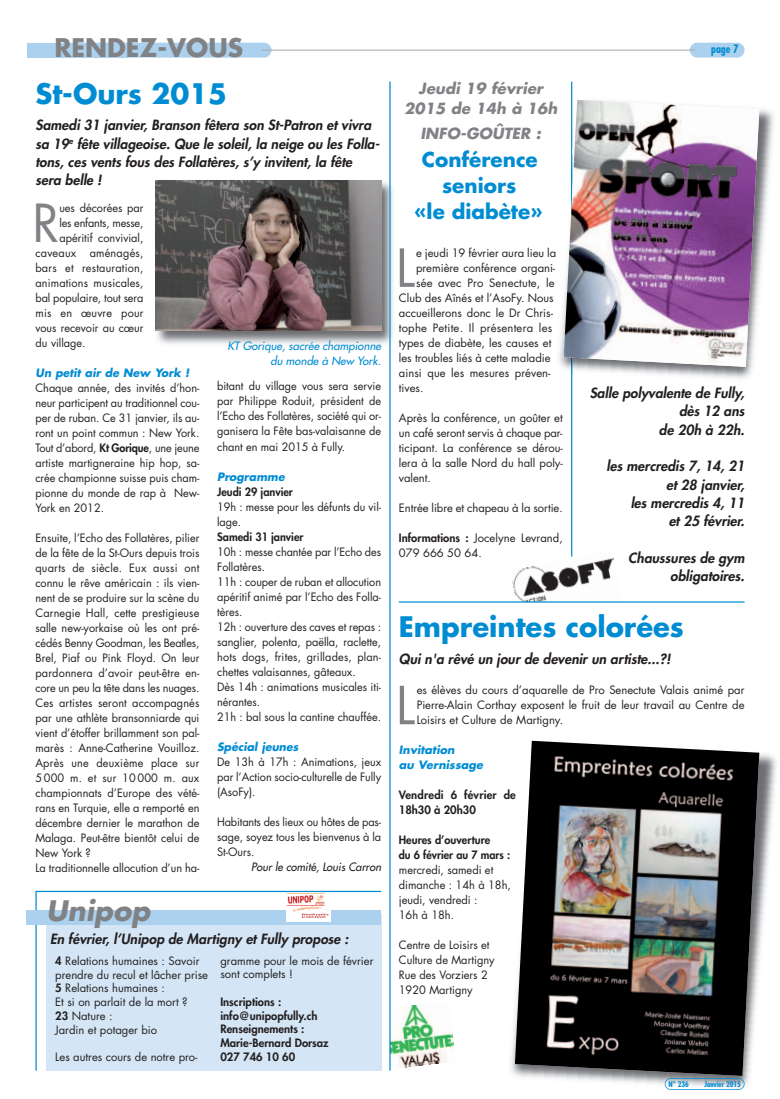
<style>
.page{position:relative;width:780px;height:1099px;background:#fff}
.page>*{position:absolute;margin:0;border:0;box-sizing:border-box;transform-origin:0 0}
.t1{font:51px "Futura";color:#808285}
.t2{font:700 27.5px "Futura";color:#008cd2}
.t3{font:italic 700 27.5px "Futura";letter-spacing:.005em;color:#808285}
.t4{font:700 25px "Futura";color:#808285}
.t5{font:700 20px/26.1px "Futura";color:#008cd2;text-align:center}
.t6{font:italic 700 15px/19.5px "Futura";letter-spacing:.005em;color:#808285;text-align:center}
.t7{font:italic 800 13.75px/18.4px "Futura";letter-spacing:.005em;color:#231f20;text-align:right}
.t8{font:11.25px/15px "Futura";color:#231f20}
.t9{font:800 11.25px/13.8px "Futura";color:#231f20}
.t10{font:11.25px "Futura";letter-spacing:.02em;color:#231f20}
.t11{font:italic 700 11.25px/15px "Futura";letter-spacing:.005em;color:#008cd2}
.t12{font:italic 11.25px/15px "Futura";letter-spacing:.005em;color:#008cd2;text-align:right}
.t13{font:800 11.25px/15px "Futura";letter-spacing:.02em;color:#231f20}
.t14{font:italic 11.25px "Futura";letter-spacing:.005em;color:#231f20}
.t15{font:700 condensed 11.25px "Futura";color:#008cd2}
.t16{font:700 condensed 7.62px "Futura";color:#008cd2}
.s1{font-weight:800}
</style>
<div class="page">
<img style="left:512px;top:550px;width:102px;height:51px">
<div style="left:689px;top:43px;width:55px;height:15px;background:#acd1ee;border-radius:7px"></div>
<img style="left:155px;top:176px;width:238px;height:172px">
<img style="left:156px;top:180px;width:225px;height:150px">
<img style="left:510px;top:752px;width:267px;height:338px">
<img style="left:515px;top:740px;width:244px;height:335px">
<img style="left:391px;top:1004px;width:64px;height:64px">
<hr style="left:35px;top:891px;width:2px;height:179px;background:#008cd2">
<div style="left:46px;top:914px;width:335px;height:156px;background:#d4e6f6"></div>
<div style="left:27px;top:909px;width:354px;height:15px;background:#acd1ee"></div>
<div style="left:286px;top:891px;width:45px;height:30px;background:linear-gradient(to right,#fff,#fff)"></div>
<img style="left:286px;top:893px;width:43px;height:25px">
<div style="left:65px;top:43px;width:206px;height:15px;background:#acd1ee;border-radius:7px"></div>
<div style="left:27px;top:43px;width:101px;height:15px;background:#acd1ee"></div>
<hr style="left:262px;top:50px;width:433px;height:1px;background:#a8a9ad">
<hr style="left:389px;top:81px;width:1px;height:989px;background:#008cd2">
<hr style="left:571px;top:81px;width:1px;height:475px;background:#008cd2">
<div style="left:664px;top:1078px;width:80px;height:11px;border:1px solid #008cd2;border-radius:6px"></div>
<hr style="left:36px;top:890px;width:345px;height:2px;background:#008cd2">
<hr style="left:399px;top:601px;width:345px;height:1px;background:#008cd2">
<img style="left:572px;top:94px;width:202px;height:289px">
<img style="left:559px;top:318px;width:12px;height:51px">
<img style="left:563px;top:100px;width:196px;height:267px">
<h3 class="t4" style="left:54px;top:37px;width:190px">RENDEZ-VOUS</h3>
<h2 class="t2" style="left:35px;top:81px;width:193px">St-Ours 2015</h2>
<p class="t7" style="left:35px;top:117px;width:345px;text-align:left">Samedi 31 janvier, Branson fêtera son St-Patron et vivra sa 19<sup>e</sup> fête villageoise. Que le soleil, la neige ou les Folla&shy;tons, ces vents fous des Follatères, s’y invitent, la fête sera belle !</p>
<h1 class="t1" style="left:33px;top:200px;width:28px">R</h1>
<p class="t8" style="left:59px;top:201px;width:86px">ues décorées par</p>
<p class="t8" style="left:59px;top:216px;width:86px">les enfants, messe,</p>
<p class="t8" style="left:59px;top:231px;width:86px">apéritif convivial,</p>
<p class="t10" style="left:35px;top:248px;width:109px">caveaux aménagés,</p>
<p class="t10" style="left:35px;top:263px;width:109px">bars et restauration,</p>
<p class="t8" style="left:35px;top:276px;width:109px">animations musicales,</p>
<p class="t8" style="left:35px;top:291px;width:109px">bal populaire, tout sera</p>
<p class="t10" style="left:35px;top:308px;width:109px">mis en œuvre pour</p>
<p class="t8" style="left:35px;top:321px;width:109px">vous recevoir au cœur</p>
<p class="t8" style="left:35px;top:336px;width:52px">du village.</p>
<p class="t11" style="left:35px;top:366px;width:155px">Un petit air de New York !</p>
<p class="t8" style="left:35px;top:381px;width:165px;text-align:justify">Chaque année, des invités d’hon&shy;neur participent au traditionnel cou&shy;per de ruban. Ce 31 janvier, ils au&shy;ront un point commun : New York.<br>Tout d’abord, <span class="s1">Kt Gorique</span>, une jeune artiste martigneraine hip hop, sa&shy;crée championne suisse puis cham&shy;pionne du monde de rap à New-York en 2012.</p>
<p class="t8" style="left:35px;top:531px;width:165px">Ensuite, l’Echo des Follatères, pilier de la fête de la St-Ours depuis trois quarts de siècle. Eux aussi ont connu le rêve américain : ils vien&shy;nent de se produire sur la scène du<br>Carnegie Hall, cette prestigieuse salle new-yorkaise où les ont pré&shy;cédés Benny Goodman, les Beatles,<br>Brel, Piaf ou Pink Floyd. On leur pardonnera d’avoir peut-être en&shy;core un peu la tête dans les nuages.<br>Ces artistes seront accompagnés par une athlète bransonniarde qui vient d’étoffer brillamment son pal&shy;marès : Anne-Catherine Vouilloz.<br>Après une deuxième place sur<br>5000 m. et sur 10000 m. aux championnats d’Europe des vété&shy;rans en Turquie, elle a remporté en décembre dernier le marathon de<br>Malaga. Peut-être bientôt celui de<br>New York ?<br>La traditionnelle allocution d’un ha-</p>
<p class="t12" style="left:227px;top:339px;width:155px">KT Gorique, sacrée championne du monde à New York.</p>
<p class="t8" style="left:217px;top:380px;width:165px;text-align:justify">bitant du village vous sera servie par Philippe Roduit, président de l’Echo des Follatères, société qui or&shy;ganisera la Fête bas-valaisanne de chant en mai 2015 à Fully.</p>
<p class="t11" style="left:217px;top:470px;width:69px">Programme</p>
<p class="t9" style="left:217px;top:485px;width:77px">Jeudi 29 janvier</p>
<p class="t8" style="left:217px;top:500px;width:165px">19h : messe pour les défunts du vil&shy;lage.</p>
<p class="t9" style="left:217px;top:530px;width:88px">Samedi 31 janvier</p>
<p class="t8" style="left:217px;top:545px;width:165px">10h : messe chantée par l’Echo des<br>Follatères.<br>11h : couper de ruban et allocution apéritif animé par l’Echo des Folla&shy;tères.<br>12h : ouverture des caves et repas : sanglier, polenta, paëlla, raclette, hots dogs, frites, grillades, plan&shy;chettes valaisannes, gâteaux.<br>Dès 14h : animations musicales iti&shy;nérantes.<br>21h : bal sous la cantine chauffée.</p>
<p class="t11" style="left:217px;top:740px;width:83px">Spécial jeunes</p>
<p class="t8" style="left:217px;top:755px;width:165px;text-align:justify">De 13h à 17h : Animations, jeux par l’Action socio-culturelle de Fully (AsoFy).</p>
<p class="t8" style="left:217px;top:815px;width:165px;text-align:justify">Habitants des lieux ou hôtes de pas&shy;sage, soyez tous les bienvenus à la St-Ours.</p>
<p class="t14" style="left:251px;top:861px;width:131px">Pour le comité, Louis Carron</p>
<h2 class="t3" style="left:46px;top:898px;width:106px">Unipop</h2>
<p class="t7" style="left:50px;top:931px;width:300px">En février, l’Unipop de Martigny et Fully propose :</p>
<p class="t8" style="left:55px;top:954px;width:154px;line-height:13.8px"><span class="s1">4</span> Relations humaines : Savoir prendre du recul et lâcher prise<br><span class="s1">5</span> Relations humaines :<br>Et si on parlait de la mort ?<br><span class="s1">23</span> Nature :<br>Jardin et potager bio</p>
<p class="t8" style="left:55px;top:1050px;width:144px">Les autres cours de notre pro-</p>
<p class="t8" style="left:220px;top:954px;width:154px;line-height:13.8px">gramme pour le mois de février sont complets !</p>
<p class="t9" style="left:220px;top:995px;width:110px">Inscriptions : info@unipopfully.ch<br>Renseignements :<br>Marie-Bernard Dorsaz<br>027 746 10 60</p>
<h3 class="t6" style="left:404px;top:80px;width:155px">Jeudi 19 février<br>2015 de 14h à 16h</h3>
<h3 class="t6" style="left:420px;top:125px;width:122px">INFO-GOÛTER :</h3>
<h3 class="t5" style="left:414px;top:148px;width:129px">Conférence seniors<br>«le diabète»</h3>
<h1 class="t1" style="left:396px;top:245px;width:21px">L</h1>
<p class="t8" style="left:416px;top:246px;width:142px">e jeudi 19 février aura lieu la</p>
<p class="t8" style="left:416px;top:261px;width:141px">première conférence organi-</p>
<p class="t8" style="left:416px;top:276px;width:140px">sée avec Pro Senectute, le</p>
<p class="t8" style="left:399px;top:291px;width:156px">Club des Aînés et l’AsoFy. Nous</p>
<p class="t8" style="left:399px;top:306px;width:156px">accueillerons donc le Dr Chris-</p>
<p class="t10" style="left:399px;top:322px;width:155px">tophe Petite. Il présentera les</p>
<p class="t8" style="left:399px;top:336px;width:154px">types de diabète, les causes et</p>
<p class="t8" style="left:399px;top:351px;width:153px">les troubles liés à cette maladie</p>
<p class="t8" style="left:399px;top:366px;width:153px">ainsi que les mesures préven-</p>
<p class="t8" style="left:399px;top:381px;width:26px">tives.</p>
<p class="t8" style="left:399px;top:411px;width:165px;text-align:justify">Après la conférence, un goûter et un café seront servis à chaque par&shy;ticipant. La conférence se dérou&shy;lera à la salle Nord du hall poly&shy;valent.</p>
<p class="t8" style="left:399px;top:501px;width:165px">Entrée libre et chapeau à la sortie.</p>
<p class="t8" style="left:399px;top:531px;width:165px"><span class="s1">Informations :</span> Jocelyne Levrand,<br>079 666 50 64.</p>
<p class="t15" style="left:711px;top:44px;width:29px">page 7</p>
<p class="t7" style="left:589px;top:385px;width:156px">Salle polyvalente de Fully, dès 12 ans<br>de 20h à 22h.</p>
<p class="t7" style="left:606px;top:458px;width:139px">les mercredis 7, 14, 21 et 28 janvier,<br>les mercredis 4, 11<br>et 25 février.</p>
<p class="t7" style="left:628px;top:549px;width:118px">Chaussures de gym obligatoires.</p>
<h2 class="t2" style="left:399px;top:614px;width:287px">Empreintes colorées</h2>
<p class="t7" style="left:399px;top:650px;width:273px">Qui n'a rêvé un jour de devenir un artiste...?!</p>
<h1 class="t1" style="left:396px;top:682px;width:21px">L</h1>
<p class="t8" style="left:416px;top:683px;width:329px;text-align:justify">es élèves du cours d’aquarelle de Pro Senectute Valais animé par Pierre-Alain Corthay exposent le fruit de leur travail au Centre de Loisirs et Culture de Martigny.</p>
<p class="t11" style="left:399px;top:743px;width:86px">Invitation<br>au Vernissage</p>
<p class="t13" style="left:399px;top:788px;width:119px">Vendredi 6 février de<br>18h30 à 20h30</p>
<p class="t9" style="left:399px;top:833px;width:113px;line-height:15px">Heures d’ouverture<br>du 6 février au 7 mars :</p>
<p class="t8" style="left:399px;top:863px;width:114px">mercredi, samedi et dimanche : 14h à 18h, jeudi, vendredi :<br>16h à 18h.</p>
<p class="t8" style="left:399px;top:938px;width:97px">Centre de Loisirs et<br>Culture de Martigny<br>Rue des Vorziers 2<br>1920 Martigny</p>
<p class="t16" style="left:668px;top:1080px;width:22px">N° 236</p>
<p class="t16" style="left:704px;top:1080px;width:38px">Janvier 2015</p>
</div>
